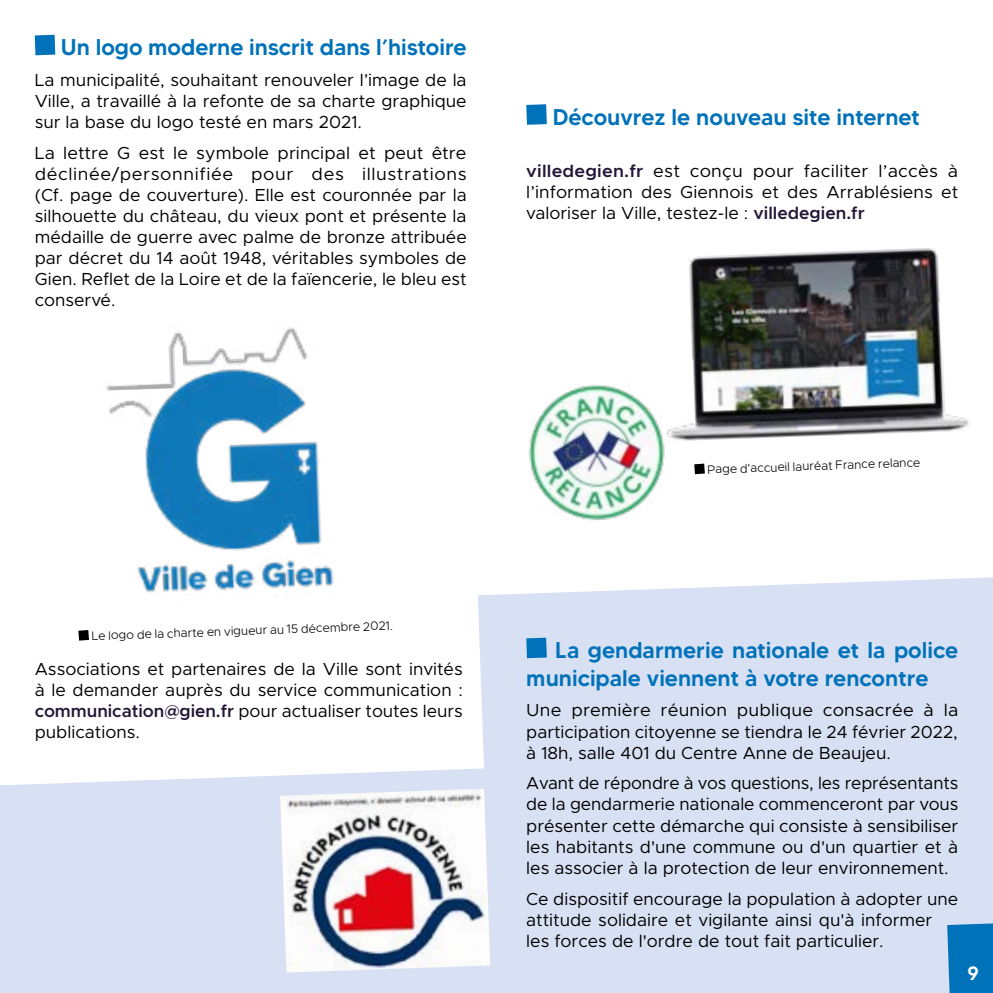
<style>
.page{position:relative;width:993px;height:993px;background:#fff}
.page>*{position:absolute;margin:0;border:0;box-sizing:border-box;transform-origin:0 0}
.t1{font:500 22.75px/27.3px "MADETOMMY";color:#0072b9}
.t2{font:500 19.25px "MADETOMMY";color:#fff}
.t3{font:17.5px/21px "Metropolis";color:#000;text-align:justify}
.t4{font:300 12.25px "Metropolis";color:#000}
.s1{font-weight:600;color:#251637}
</style>
<div class="page">
<div style="left:478px;top:577px;width:514px;height:415px;background:#d8e0f3"></div>
<div style="left:0;top:766px;width:537px;height:226px;background:#d8e0f3"></div>
<svg style="left:35px;top:35px;width:20px;height:20px"></svg>
<img style="left:106px;top:327px;width:228px;height:270px">
<svg style="left:526px;top:104px;width:20px;height:21px"></svg>
<img style="left:280px;top:788px;width:210px;height:184px">
<svg style="left:78px;top:630px;width:11px;height:10px"></svg>
<svg style="left:694px;top:463px;width:10px;height:11px"></svg>
<img style="left:670px;top:248px;width:300px;height:193px">
<svg style="left:526px;top:637px;width:20px;height:21px"></svg>
<img style="left:529px;top:384px;width:141px;height:137px">
<svg style="left:946px;top:923px;width:46px;height:69px;background:#0e79bc"></svg>
<h1 class="t1" style="left:61px;top:33px;width:407px">Un logo moderne inscrit dans l’histoire</h1>
<p class="t3" style="left:35px;top:70px;width:433px">La municipalité, souhaitant renouveler l’image de la Ville, a travaillé à la refonte de sa charte graphique sur la base du logo testé en mars 2021.</p>
<p class="t3" style="left:35px;top:143px;width:433px">La lettre G est le symbole principal et peut être déclinée/personnifiée pour des illustrations (Cf. page de couverture). Elle est couronnée par la silhouette du château, du vieux pont et présente la médaille de guerre avec palme de bronze attribuée par décret du 14 août 1948, véritables symboles de Gien. Reflet de la Loire et de la faïencerie, le bleu est conservé.</p>
<h1 class="t1" style="left:552px;top:103px;width:368px">Découvrez le nouveau site internet</h1>
<p class="t3" style="left:526px;top:160px;width:433px"><span class="s1">villedegien.fr</span> est conçu pour faciliter l’accès à l’information des Giennois et des Arrablésiens et valoriser la Ville, testez-le : <span class="s1">villedegien.fr</span></p>
<p class="t4" style="left:91px;top:628px;width:303px;rotate:-2deg">Le logo de la charte en vigueur au 15 décembre 2021.</p>
<p class="t3" style="left:35px;top:658px;width:429px">Associations et partenaires de la Ville sont invités à le demander auprès du service communication : <span class="s1">communication@gien.fr</span> pour actualiser toutes leurs publications.</p>
<p class="t4" style="left:707px;top:462px;width:214px;rotate:-2deg">Page d'accueil lauréat France relance</p>
<h1 class="t1" style="left:526px;top:636px;width:433px;text-indent:29px">La gendarmerie nationale et la police municipale viennent à votre rencontre</h1>
<p class="t3" style="left:526px;top:699px;width:433px">Une première réunion publique consacrée à la participation citoyenne se tiendra le 24 février 2022, à 18h, salle 401 du Centre Anne de Beaujeu.</p>
<p class="t3" style="left:526px;top:772px;width:433px">Avant de répondre à vos questions, les représentants de la gendarmerie nationale commenceront par vous présenter cette démarche qui consiste à sensibiliser les habitants d'une commune ou d'un quartier et à les associer à la protection de leur environnement.</p>
<p class="t3" style="left:526px;top:887px;width:433px;text-align:left">Ce dispositif encourage la population à adopter une attitude solidaire et vigilante ainsi qu'à informer les forces de l'ordre de tout fait particulier.</p>
<p class="t2" style="left:967px;top:960px;width:13px">9</p>
</div>
